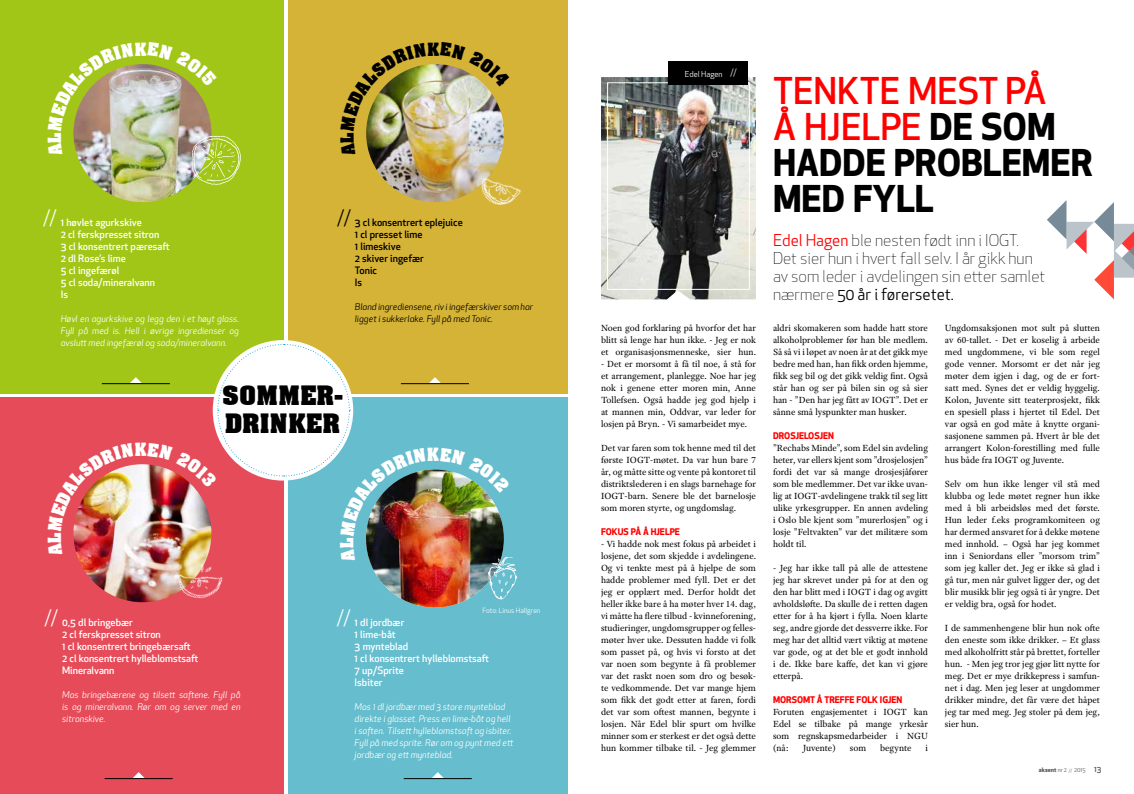
<style>
.page{position:relative;width:1134px;height:794px;background:#fff}
.page>*{position:absolute;margin:0;border:0;box-sizing:border-box;transform-origin:0 0}
.t1{font:700 36.1px/36.1px "Apex New";color:#000}
.t2{font:700 22.7px/28px "Aardvark";letter-spacing:.03em;color:#000}
.t3{font:16.8px "Apex New";color:#fff}
.t4{font:16.8px "Apex New";color:#000}
.t5{font:300 16px/18px "Apex New";color:#000}
.t6{font:500 10px/12px "Apex New";color:#fff}
.t7{font:500 10px/12px "Apex New";color:#000}
.t8{font:9.5px/12px "Adobe Text Pro";color:#000;text-align:justify}
.t9{font:italic 9px/12px "Apex New";color:#fff;text-align:justify}
.t10{font:italic 9px/12px "Apex New";color:#000}
.t11{font:700 9px "Apex New";color:#f00}
.t12{font:8px "Apex New";color:#fff}
.t13{font:7px "Apex New";color:#fff}
.t14{font:6px "Apex New";color:#575756}
.s1{font-weight:500;color:#f00}
.s2{font-weight:400;color:#f00}
.s3{font-weight:400}
.s4{font-weight:700}
.s5{font-size:4px}
.s6{font-weight:500;font-size:8px}
</style>
<div class="page">
<div style="left:288px;top:0;width:280px;height:394px;background:#d5b337"></div>
<div style="left:0;top:0;width:284px;height:394px;background:#a2c617"></div>
<div style="left:0;top:397px;width:283px;height:397px;background:#e64b59"></div>
<div style="left:288px;top:397px;width:280px;height:397px;background:#66bdcd"></div>
<img style="left:601px;top:77px;width:155px;height:222px">
<div style="left:607px;top:83px;width:142px;height:206px;border:1px solid #fff"></div>
<div style="left:668px;top:61px;width:80px;height:23px;background:#000"></div>
<img style="left:366px;top:64px;width:138px;height:138px;border-radius:69px">
<img style="left:73px;top:464px;width:138px;height:138px;border-radius:69px">
<img style="left:366px;top:469px;width:138px;height:138px;border-radius:69px">
<svg style="left:432px;top:772px;width:12px;height:6px"></svg>
<hr style="left:404px;top:778px;width:68px;height:1px;background:#000">
<svg style="left:133px;top:772px;width:12px;height:6px"></svg>
<hr style="left:105px;top:778px;width:68px;height:1px;background:#000">
<img style="left:73px;top:64px;width:138px;height:138px;border-radius:69px">
<img style="left:463px;top:156px;width:58px;height:50px">
<img style="left:165px;top:561px;width:58px;height:38px">
<img style="left:470px;top:557px;width:48px;height:43px">
<img style="left:184px;top:135px;width:57px;height:53px">
<svg style="left:1047px;top:200px;width:87px;height:99px"></svg>
<img style="left:366px;top:64px;width:139px;height:92px">
<img style="left:73px;top:343px;width:437px;height:218px">
<img style="left:73px;top:64px;width:144px;height:92px">
<h3 class="t3" style="left:43px;top:206px;width:15px">//</h3>
<p class="t6" style="left:61px;top:216px;width:110px">1 høvlet agurkskive<br>2 cl ferskpresset sitron<br>3 cl konsentrert pæresaft<br>2 dl Rose’s lime<br>5 cl ingefærøl<br>5 cl soda/mineralvann<br>Is</p>
<p class="t9" style="left:61px;top:313px;width:180px">Høvl en agurkskive og legg den i et høyt glass.<br>Fyll på med is. Hell i øvrige ingredienser og avslutt med ingefærøl og soda/mineralvann.</p>
<h3 class="t4" style="left:337px;top:206px;width:15px">//</h3>
<p class="t7" style="left:355px;top:216px;width:109px">3 cl konsentrert eplejuice<br>1 cl presset lime<br>1 limeskive<br>2 skiver ingefær<br>Tonic<br>Is</p>
<p class="t10" style="left:355px;top:301px;width:180px">Bland ingrediensene, riv i ingefærskiver som har ligget i sukkerlake. Fyll på med Tonic.</p>
<h2 class="t2" style="left:222px;top:380px;width:122px">SOMMER-<br>DRINKER</h2>
<h3 class="t3" style="left:45px;top:606px;width:15px">//</h3>
<p class="t6" style="left:62px;top:616px;width:138px">0,5 dl bringebær<br>2 cl ferskpresset sitron<br>1 cl konsentrert bringebærsaft<br>2 cl konsentrert hylleblomstsaft<br>Mineralvann</p>
<p class="t9" style="left:62px;top:689px;width:180px">Mos bringebærene og tilsett saftene. Fyll på is og mineralvann. Rør om og server med en sitronskive.</p>
<p class="t13" style="left:482px;top:606px;width:59px">Foto: Linus Hallgren</p>
<h3 class="t3" style="left:337px;top:606px;width:15px">//</h3>
<p class="t6" style="left:355px;top:616px;width:136px">1 dl jordbær<br>1 lime-båt<br>3 mynteblad<br>1 cl konsentrert hylleblomstsaft<br>7 up/Sprite<br>Isbiter</p>
<p class="t9" style="left:355px;top:701px;width:160px;text-align:left">Mos 1 dl jordbær med 3 store mynteblad direkte i glasset. Press en lime-båt og hell i saften. Tilsett hylleblomstsaft og isbiter.<br>Fyll på med sprite. Rør om og pynt med ett jordbær og ett mynteblad.</p>
<p class="t12" style="left:685px;top:69px;width:53px">Edel Hagen //</p>
<p class="t8" style="left:601px;top:321px;width:156px">Noen god forklaring på hvorfor det har blitt så lenge har hun ikke. - Jeg er nok et organisasjonsmenneske, sier hun.</p>
<p class="t8" style="left:601px;top:357px;width:156px">- Det er morsomt å få til noe, å stå for et arrangement, planlegge. Noe har jeg nok i genene etter moren min, Anne Tollefsen. Også hadde jeg god hjelp i at mannen min, Oddvar, var leder for losjen på Bryn. - Vi samarbeidet mye.</p>
<p class="t8" style="left:601px;top:441px;width:156px">Det var faren som tok henne med til det første IOGT-møtet. Da var hun bare 7 år, og måtte sitte og vente på kontoret til distriktslederen i en slags barnehage for IOGT-barn. Senere ble det barnelosje som moren styrte, og ungdomslag.</p>
<p class="t11" style="left:601px;top:525px;width:80px">FOKUS PÅ Å HJELPE</p>
<p class="t8" style="left:601px;top:537px;width:156px">- Vi hadde nok mest fokus på arbeidet i losjene, det som skjedde i avdelingene.<br>Og vi tenkte mest på å hjelpe de som hadde problemer med fyll. Det er det jeg er opplært med. Derfor holdt det heller ikke bare å ha møter hver 14. dag, vi måtte ha flere tilbud - kvinneforening, studieringer, ungdomsgrupper og felles&shy;møter hver uke. Dessuten hadde vi folk som passet på, og hvis vi forsto at det var noen som begynte å få problemer var det raskt noen som dro og besøk&shy;te vedkommende. Det var mange hjem som fikk det godt etter at faren, fordi det var som oftest mannen, begynte i losjen. Når Edel blir spurt om hvilke minner som er sterkest er det også dette hun kommer tilbake til. - Jeg glemmer</p>
<h1 class="t1" style="left:773px;top:71px;width:321px"><span class="s1">TENKTE MEST PÅ<br>Å HJELPE</span> DE SOM<br>HADDE PROBLEMER<br>MED FYLL</h1>
<h3 class="t5" style="left:773px;top:231px;width:274px"><span class="s2">Edel Hagen</span> ble nesten født inn i IOGT.<br>Det sier hun i hvert fall selv. I år gikk hun av som leder i avdelingen sin etter samlet nærmere <span class="s3">50 år i førersetet.</span></h3>
<p class="t8" style="left:773px;top:321px;width:156px">aldri skomakeren som hadde hatt store alkoholproblemer før han ble medlem.<br>Så så vi i løpet av noen år at det gikk mye bedre med han, han fikk orden hjemme, fikk seg bil og det gikk veldig fint. Også står han og ser på bilen sin og så sier han - ”Den har jeg fått av IOGT”. Det er sånne små lyspunkter man husker.</p>
<p class="t11" style="left:773px;top:429px;width:62px">DROSJELOSJEN</p>
<p class="t8" style="left:773px;top:441px;width:156px">”Rechabs Minde”, som Edel sin avdeling heter, var ellers kjent som ”drosjelosjen” fordi det var så mange drosjesjåfører som ble medlemmer. Det var ikke uvan&shy;lig at IOGT-avdelingene trakk til seg litt ulike yrkesgrupper. En annen avdeling i Oslo ble kjent som ”murerlosjen” og i losje ”Feltvakten” var det militære som holdt til.</p>
<p class="t8" style="left:773px;top:561px;width:156px">- Jeg har ikke tall på alle de attestene jeg har skrevet under på for at den og den har blitt med i IOGT i dag og avgitt avholdsløfte. Da skulle de i retten dagen etter for å ha kjørt i fylla. Noen klarte seg, andre gjorde det dessverre ikke. For meg har det alltid vært viktig at møtene var gode, og at det ble et godt innhold i de. Ikke bare kaffe, det kan vi gjøre etterpå.</p>
<p class="t11" style="left:773px;top:693px;width:131px">MORSOMT Å TREFFE FOLK IGJEN</p>
<p class="t8" style="left:773px;top:705px;width:156px">Foruten engasjementet i IOGT kan Edel se tilbake på mange yrkesår som regnskapsmedarbeider i NGU (nå:</p>
<p class="t8" style="left:803px;top:741px;width:35px">Juvente)</p>
<p class="t8" style="left:850px;top:741px;width:18px">som</p>
<p class="t8" style="left:880px;top:741px;width:33px">begynte</p>
<p class="t8" style="left:925px;top:741px;width:4px">i</p>
<p class="t8" style="left:945px;top:321px;width:156px">Ungdomsaksjonen mot sult på slutten av 60-tallet. - Det er koselig å arbeide med ungdommene, vi ble som regel gode venner. Morsomt er det når jeg møter dem igjen i dag, og de er fort&shy;satt med. Synes det er veldig hyggelig.<br>Kolon, Juvente sitt teaterprosjekt, fikk en spesiell plass i hjertet til Edel. Det var også en god måte å knytte organi&shy;sasjonene sammen på. Hvert år ble det arrangert Kolon-forestilling med fulle hus både fra IOGT og Juvente.</p>
<p class="t8" style="left:945px;top:477px;width:156px">Selv om hun ikke lenger vil stå med klubba og lede møtet regner hun ikke med å bli arbeidsløs med det første.<br>Hun leder f.eks programkomiteen og har dermed ansvaret for å dekke møtene med innhold. – Også har jeg kommet inn i Seniordans eller ”morsom trim” som jeg kaller det. Jeg er ikke så glad i gå tur, men når gulvet ligger der, og det blir musikk blir jeg også ti år yngre. Det er veldig bra, også for hodet.</p>
<p class="t8" style="left:945px;top:621px;width:156px">I de sammenhengene blir hun nok ofte den eneste som ikke drikker. – Et glass med alkoholfritt står på brettet, forteller hun. - Men jeg tror jeg gjør litt nytte for meg. Det er mye drikkepress i samfun&shy;net i dag. Men jeg leser at ungdommer drikker mindre, det får være det håpet jeg tar med meg. Jeg stoler på dem jeg, sier hun.</p>
<p class="t14" style="left:1039px;top:765px;width:64px"><span class="s4">aksent</span> nr 2 <span class="s5">//</span> 2015 <span class="s6">13</span></p>
</div>
